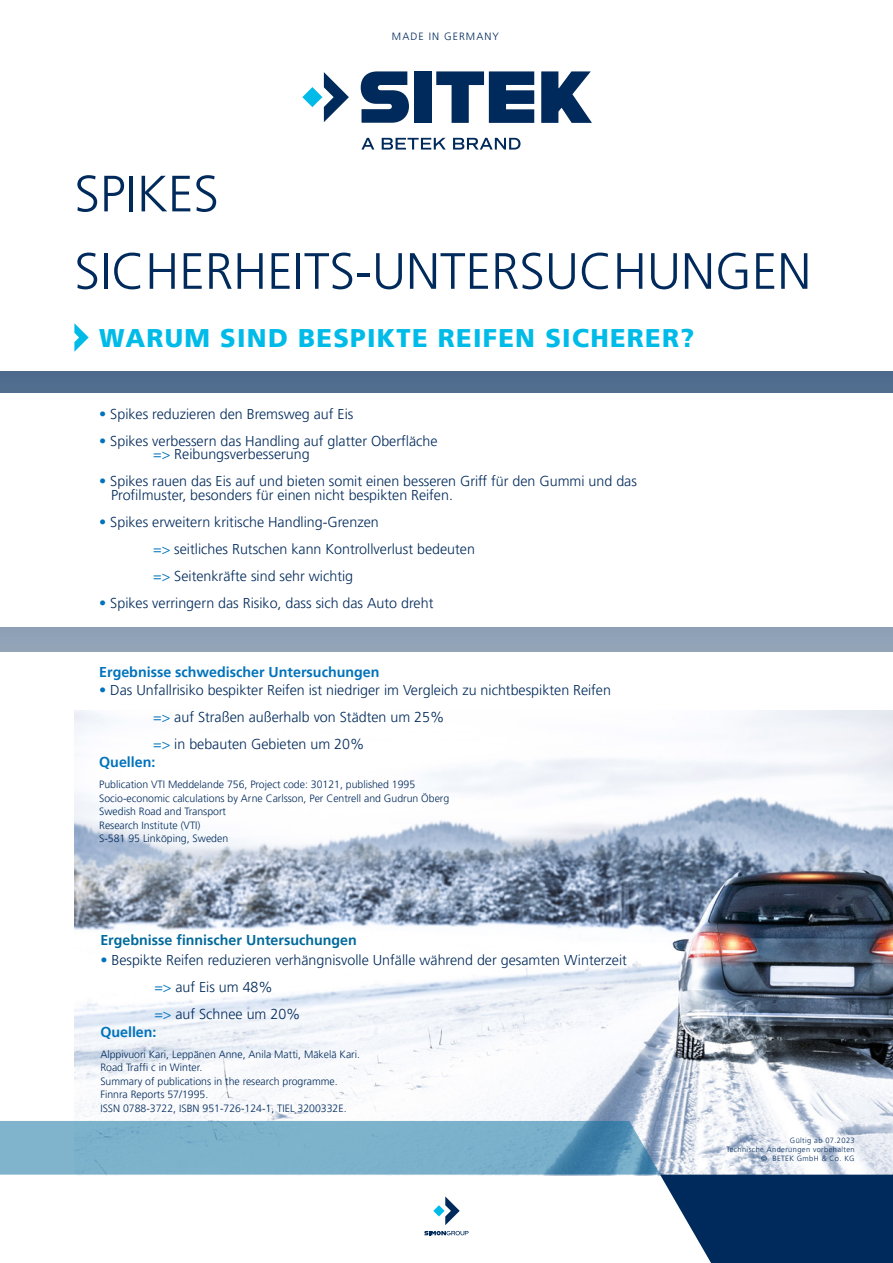
<style>
.page{position:relative;width:893px;height:1263px;background:#fff}
.page>*{position:absolute;margin:0;border:0;box-sizing:border-box;transform-origin:0 0}
._02-1_Headline_1{font:300 51px "Frutiger LT Pro";color:#002a5b}
._02-1_Headline_1-2{font:900 25.5px "Frutiger LT Pro";letter-spacing:.05em;color:#00bbe8}
.t1{font:300 14.25px "Frutiger LT Pro";color:#002a5b}
.t2{font:700 14.25px "Frutiger LT Pro";color:#0073bc}
.t3{font:700 14.25px "Frutiger LT Pro";color:#006a9b}
.t4{font:300 10.5px "Frutiger LT Pro";color:#002a5b}
.t5{font:300 10.5px "Frutiger LT Pro";letter-spacing:.1em;color:#002a5b}
.Caption_D_K{font:300 7.5px "Frutiger LT Pro";letter-spacing:.05em;color:#002a5b}
.s1{color:#0073bc}
</style>
<div class="page">
<svg style="left:0;top:371px;width:893px;height:281px;background:#7288a3"></svg>
<img style="left:74px;top:710px;width:819px;height:464px">
<svg style="left:74px;top:323px;width:15px;height:29px"></svg>
<div style="left:0;top:393px;width:893px;height:234px;background:#fff"></div>
<svg style="left:0;top:1121px;width:728px;height:53px;background:#80b1cb"></svg>
<svg style="left:0;top:1174px;width:660px;height:62px"></svg>
<svg style="left:660px;top:1174px;width:233px;height:89px;background:#1d426d"></svg>
<svg style="left:433px;top:1196px;width:27px;height:29px"></svg>
<svg style="left:424px;top:1231px;width:45px;height:4px"></svg>
<svg style="left:361px;top:138px;width:13px;height:12px"></svg>
<svg style="left:382px;top:138px;width:64px;height:12px"></svg>
<svg style="left:453px;top:138px;width:67px;height:12px"></svg>
<svg style="left:361px;top:71px;width:48px;height:52px"></svg>
<div style="left:414px;top:71px;width:17px;height:52px;background:#002a5b"></div>
<svg style="left:541px;top:71px;width:51px;height:52px"></svg>
<svg style="left:436px;top:71px;width:98px;height:52px"></svg>
<svg style="left:302px;top:72px;width:47px;height:50px"></svg>
<p class="_02-1_Headline_1" style="left:74px;top:164px;width:146px">SPIKES</p>
<p class="t5" style="left:392px;top:30px;width:108px">MADE IN GERMANY</p>
<p class="_02-1_Headline_1" style="left:74px;top:241px;width:738px">SICHERHEITS-UNTERSUCHUNGEN</p>
<p class="_02-1_Headline_1-2" style="left:99px;top:322px;width:597px">WARUM SIND BESPIKTE REIFEN SICHERER?</p>
<p class="t1" style="left:99px;top:406px;width:256px"><span class="s1">•</span> Spikes reduzieren den Bremsweg auf Eis</p>
<p class="t1" style="left:99px;top:433px;width:340px"><span class="s1">•</span> Spikes verbessern das Handling auf glatter Oberfläche</p>
<p class="t1" style="left:153px;top:446px;width:158px"><span class="s1">=&gt;</span> Reibungsverbesserung</p>
<p class="t1" style="left:99px;top:473px;width:539px"><span class="s1">•</span> Spikes rauen das Eis auf und bieten somit einen besseren Griff für den Gummi und das</p>
<p class="t1" style="left:111px;top:487px;width:343px">Profilmuster, besonders für einen nicht bespikten Reifen.</p>
<p class="t1" style="left:99px;top:514px;width:281px"><span class="s1">•</span> Spikes erweitern kritische Handling-Grenzen</p>
<p class="t1" style="left:153px;top:541px;width:323px"><span class="s1">=&gt;</span> seitliches Rutschen kann Kontrollverlust bedeuten</p>
<p class="t1" style="left:153px;top:568px;width:201px"><span class="s1">=&gt;</span> Seitenkräfte sind sehr wichtig</p>
<p class="t1" style="left:99px;top:595px;width:336px"><span class="s1">•</span> Spikes verringern das Risiko, dass sich das Auto dreht</p>
<p class="t2" style="left:99px;top:664px;width:282px">Ergebnisse schwedischer Untersuchungen</p>
<p class="t1" style="left:99px;top:682px;width:513px"><span class="s1">•</span> Das Unfallrisiko bespikter Reifen ist niedriger im Vergleich zu nichtbespikten Reifen</p>
<p class="t1" style="left:153px;top:709px;width:293px"><span class="s1">=&gt;</span> auf Straßen außerhalb von Städten um 25%</p>
<p class="t1" style="left:153px;top:736px;width:213px"><span class="s1">=&gt;</span> in bebauten Gebieten um 20%</p>
<p class="t2" style="left:99px;top:754px;width:58px">Quellen:</p>
<p class="t4" style="left:99px;top:778px;width:318px">Publication VTI Meddelande 756, Project code: 30121, published 1995</p>
<p class="t4" style="left:99px;top:792px;width:352px">Socio-economic calculations by Arne Carlsson, Per Centrell and Gudrun Öberg</p>
<p class="t4" style="left:99px;top:805px;width:128px">Swedish Road and Transport</p>
<p class="t4" style="left:99px;top:819px;width:103px">Research Institute (VTI)</p>
<p class="t4" style="left:99px;top:832px;width:130px">S-581 95 Linköping, Sweden</p>
<p class="t3" style="left:100px;top:932px;width:258px">Ergebnisse finnischer Untersuchungen</p>
<p class="t1" style="left:100px;top:952px;width:528px"><span class="s1">•</span> Bespikte Reifen reduzieren verhängnisvolle Unfälle während der gesamten Winterzeit</p>
<p class="t1" style="left:154px;top:979px;width:120px"><span class="s1">=&gt;</span> auf Eis um 48%</p>
<p class="t1" style="left:154px;top:1006px;width:148px"><span class="s1">=&gt;</span> auf Schnee um 20%</p>
<p class="t2" style="left:100px;top:1023px;width:58px">Quellen:</p>
<p class="t4" style="left:100px;top:1048px;width:261px">Alppivuori Kari, Leppänen Anne, Anila Matti, Mäkelä Kari.</p>
<p class="t4" style="left:100px;top:1062px;width:103px">Road Traffi c in Winter.</p>
<p class="t4" style="left:100px;top:1075px;width:239px">Summary of publications in the research programme.</p>
<p class="t4" style="left:100px;top:1089px;width:109px">Finnra Reports 57/1995.</p>
<p class="t4" style="left:100px;top:1102px;width:248px">ISSN 0788-3722, ISBN 951-726-124-1, TIEL 3200332E.</p>
<p class="Caption_D_K" style="left:790px;top:1136px;width:66px">Gültig ab 07.2023</p>
<p class="Caption_D_K" style="left:726px;top:1145px;width:130px">Technische Änderungen vorbehalten</p>
<p class="Caption_D_K" style="left:761px;top:1154px;width:95px">© BETEK GmbH &amp; Co. KG</p>
</div>
